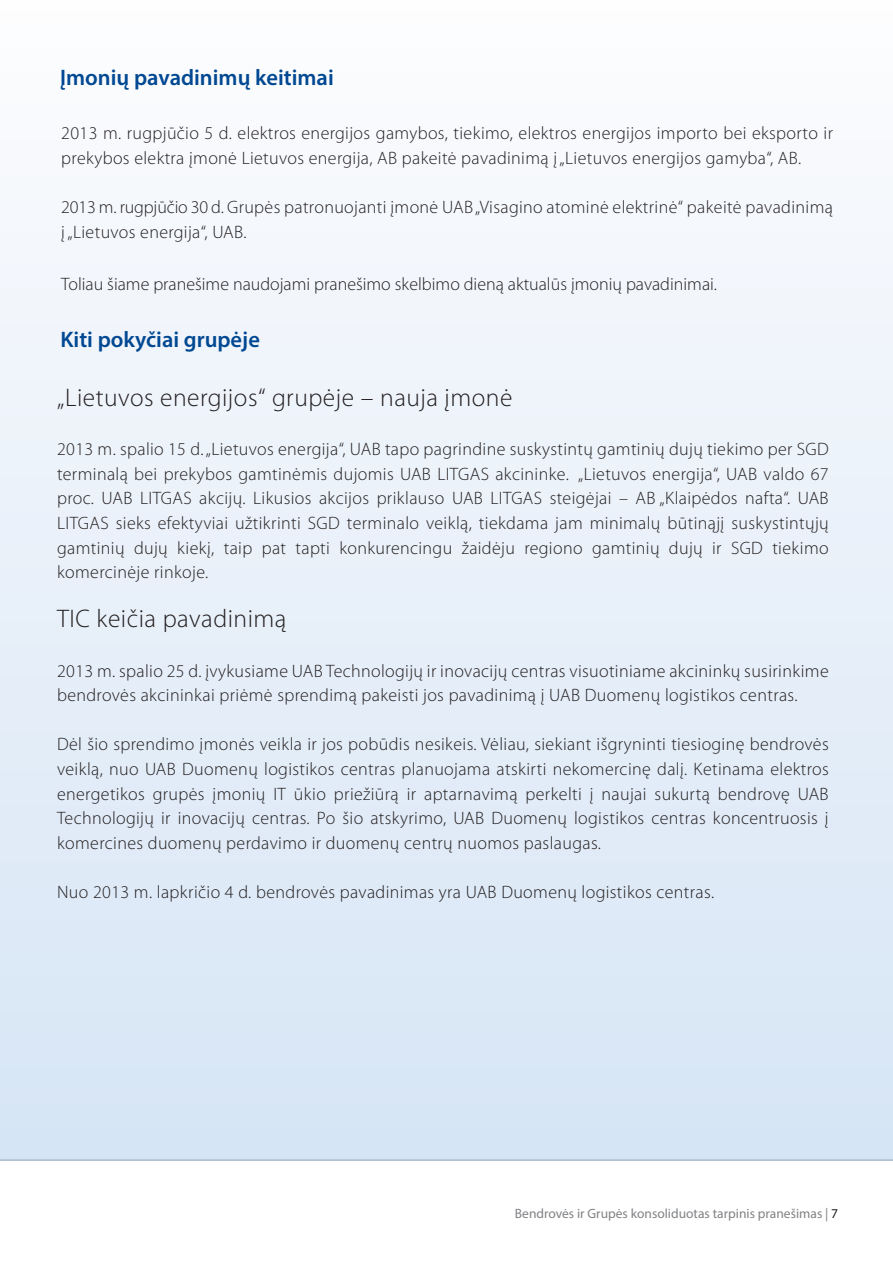
<style>
.page{position:relative;width:893px;height:1263px;background:#fff}
.page>*{position:absolute;margin:0;border:0;box-sizing:border-box;transform-origin:0 0}
.t1{font:300 25.5px "Myriad Pro";letter-spacing:.02em;color:#231f20}
.t2{font:600 22.5px "Myriad Pro";color:#004892}
.t3{font:300 18px/24.6px "Myriad Pro";letter-spacing:.02em;color:#231f20}
.t4{font:300 18px "Myriad Pro";color:#231f20}
.t5{font:13.5px "Myriad Pro";color:#808285}
.s1{color:#231f20}
</style>
<div class="page">
<hr style="left:0;top:1160px;width:893px;height:1px;background:#808285">
<div style="left:0;top:0;width:893px;height:1160px;background:linear-gradient(to bottom,#fcfcfe,#d5e5f5)"></div>
<p class="t2" style="left:60px;top:64px;width:275px">Įmonių pavadinimų keitimai</p>
<p class="t3" style="left:61px;top:121px;width:773px">2013 m. rugpjūčio 5 d. elektros energijos gamybos, tiekimo, elektros energijos importo bei eksporto ir prekybos elektra įmonė Lietuvos energija, AB pakeitė pavadinimą į „Lietuvos energijos gamyba“, AB.</p>
<p class="t3" style="left:61px;top:194px;width:773px">2013 m. rugpjūčio 30 d. Grupės patronuojanti įmonė UAB „Visagino atominė elektrinė“ pakeitė pavadinimą į „Lietuvos energija“, UAB.</p>
<p class="t4" style="left:61px;top:273px;width:657px">Toliau šiame pranešime naudojami pranešimo skelbimo dieną aktualūs įmonių pavadinimai.</p>
<p class="t2" style="left:60px;top:325px;width:201px">Kiti pokyčiai grupėje</p>
<h1 class="t1" style="left:57px;top:382px;width:457px">„Lietuvos energijos“ grupėje – nauja įmonė</h1>
<p class="t3" style="left:57px;top:437px;width:773px;text-align:justify">2013 m. spalio 15 d. „Lietuvos energija“, UAB tapo pagrindine suskystintų gamtinių dujų tiekimo per SGD terminalą bei prekybos gamtinėmis dujomis UAB LITGAS akcininke. „Lietuvos energija“, UAB valdo 67 proc. UAB LITGAS akcijų. Likusios akcijos priklauso UAB LITGAS steigėjai – AB „Klaipėdos nafta“. UAB LITGAS sieks efektyviai užtikrinti SGD terminalo veiklą, tiekdama jam minimalų būtinąjį suskystintųjų gamtinių dujų kiekį, taip pat tapti konkurencingu žaidėju regiono gamtinių dujų ir SGD tiekimo komercinėje rinkoje.</p>
<h1 class="t1" style="left:57px;top:604px;width:231px">TIC keičia pavadinimą</h1>
<p class="t3" style="left:57px;top:658px;width:773px">2013 m. spalio 25 d. įvykusiame UAB Technologijų ir inovacijų centras visuotiniame akcininkų susirinkime bendrovės akcininkai priėmė sprendimą pakeisti jos pavadinimą į UAB Duomenų logistikos centras.</p>
<p class="t3" style="left:57px;top:732px;width:773px;text-align:justify">Dėl šio sprendimo įmonės veikla ir jos pobūdis nesikeis. Vėliau, siekiant išgryninti tiesioginę bendrovės veiklą, nuo UAB Duomenų logistikos centras planuojama atskirti nekomercinę dalį. Ketinama elektros energetikos grupės įmonių IT ūkio priežiūrą ir aptarnavimą perkelti į naujai sukurtą bendrovę UAB Technologijų ir inovacijų centras. Po šio atskyrimo, UAB Duomenų logistikos centras koncentruosis į komercines duomenų perdavimo ir duomenų centrų nuomos paslaugas.</p>
<p class="t3" style="left:57px;top:880px;width:658px">Nuo 2013 m. lapkričio 4 d. bendrovės pavadinimas yra UAB Duomenų logistikos centras.</p>
<p class="t5" style="left:515px;top:1205px;width:325px">Bendrovės ir Grupės konsoliduotas tarpinis pranešimas | <span class="s1">7</span></p>
</div>
